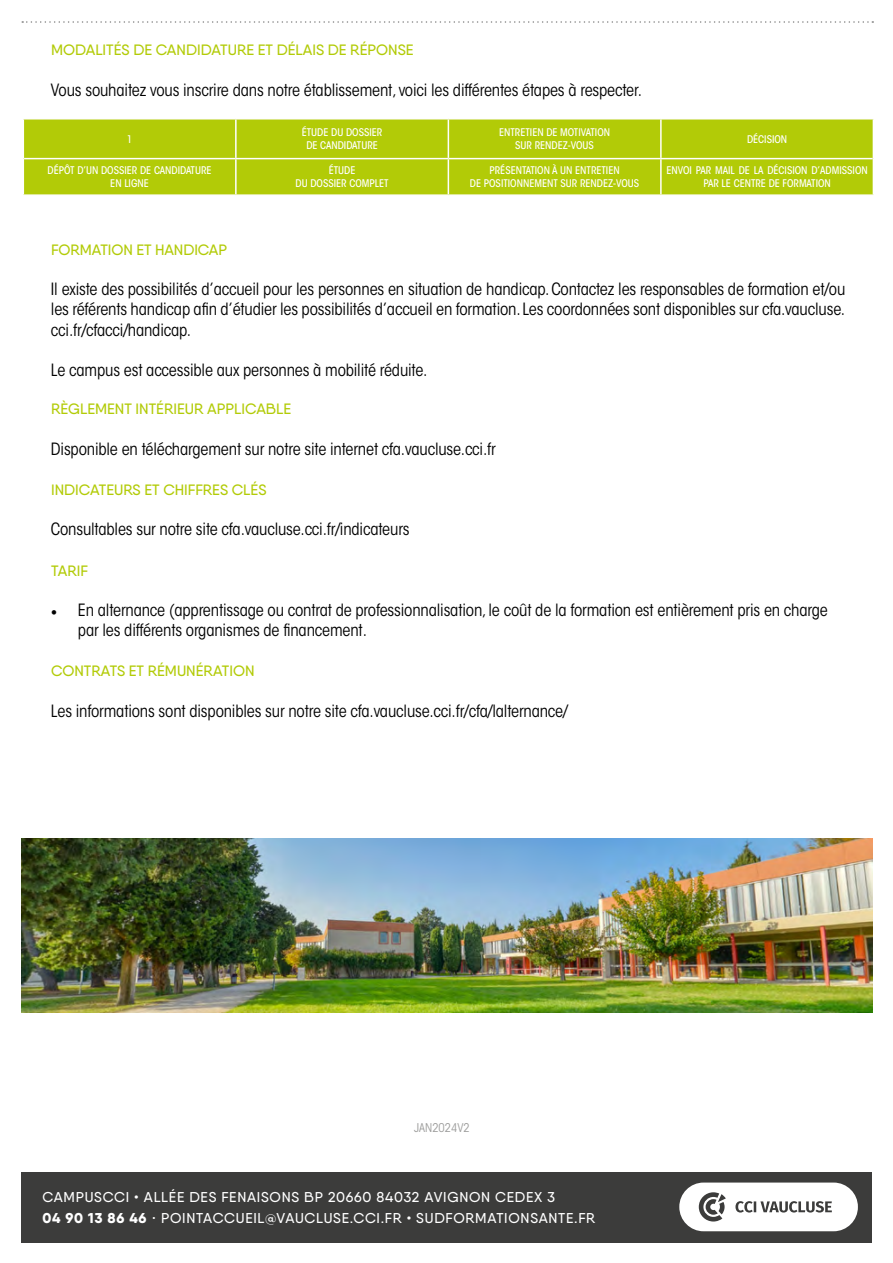
<style>
.page{position:relative;width:893px;height:1263px;background:#fff}
.page>*{position:absolute;margin:0;border:0;box-sizing:border-box;transform-origin:0 0}
.t1{font:condensed 16.8px/20.1px "ITC Avant Garde Std";letter-spacing:-.01em;color:#000;text-align:justify}
.t2{font:500 15px "Qanelas";color:#b2cb07}
.t3{font:500 14.25px/21px "Qanelas";letter-spacing:.05em;color:#fff}
.t4{font:condensed 12px "ITC Avant Garde Std";color:#9d9d9c}
.t5{font:500 condensed 10.5px/12.6px "ITC Avant Garde Std";color:#fff;text-align:center}
.s1{font-family:"Minion Pro";font-stretch:normal}
.s2{font-family:"Qanelas Soft DEMO";font-weight:800}
.s3{font-weight:200}
</style>
<div class="page">
<svg style="left:22px;top:21px;width:851px;height:2px"></svg>
<img style="left:21px;top:838px;width:851px;height:174px">
<div style="left:21px;top:1172px;width:851px;height:70px;background:#3c3c3b"></div>
<svg style="left:679px;top:1182px;width:179px;height:49px;background:#dcdcdc"></svg>
<div style="left:24px;top:119px;width:849px;height:75px;background:#b2cb07"></div>
<hr style="left:235px;top:119px;width:2px;height:39px;background:#fff">
<hr style="left:448px;top:119px;width:1px;height:39px;background:#fff">
<hr style="left:660px;top:119px;width:2px;height:39px;background:#fff">
<hr style="left:24px;top:158px;width:212px;height:1px;background:#fff">
<hr style="left:236px;top:158px;width:212px;height:1px;background:#fff">
<hr style="left:448px;top:158px;width:213px;height:1px;background:#fff">
<hr style="left:661px;top:158px;width:212px;height:1px;background:#fff">
<hr style="left:235px;top:159px;width:2px;height:35px;background:#fff">
<hr style="left:448px;top:159px;width:1px;height:35px;background:#fff">
<hr style="left:660px;top:159px;width:2px;height:35px;background:#fff">
<p class="t2" style="left:51px;top:41px;width:364px">MODALITÉS DE CANDIDATURE ET DÉLAIS DE RÉPONSE</p>
<p class="t1" style="left:51px;top:80px;width:593px">Vous souhaitez vous inscrire dans notre établissement, voici les différentes étapes à respecter.</p>
<p class="t5" style="left:127px;top:132px;width:7px">1</p>
<p class="t5" style="left:302px;top:126px;width:82px">ÉTUDE DU DOSSIER<br>DE CANDIDATURE</p>
<p class="t5" style="left:499px;top:126px;width:112px">ENTRETIEN DE MOTIVATION<br>SUR RENDEZ-VOUS</p>
<p class="t5" style="left:747px;top:132px;width:42px">DÉCISION</p>
<p class="t5" style="left:48px;top:164px;width:165px">DÉPÔT D’UN DOSSIER DE CANDIDATURE<br>EN LIGNE</p>
<p class="t5" style="left:296px;top:164px;width:95px">ÉTUDE<br>DU DOSSIER COMPLET</p>
<p class="t5" style="left:470px;top:164px;width:171px">PRÉSENTATION À UN ENTRETIEN<br>DE POSITIONNEMENT SUR RENDEZ-VOUS</p>
<p class="t5" style="left:666px;top:164px;width:203px">ENVOI PAR MAIL DE LA DÉCISION D’ADMISSION<br>PAR LE CENTRE DE FORMATION</p>
<p class="t2" style="left:51px;top:240px;width:178px">FORMATION ET HANDICAP</p>
<p class="t1" style="left:51px;top:279px;width:796px">Il existe des possibilités d’accueil pour les personnes en situation de handicap. Contactez les responsables de formation et/ou les référents handicap afin d’étudier les possibilités d’accueil en formation. Les coordonnées sont disponibles sur cfa.vaucluse. cci.fr/cfacci/handicap.</p>
<p class="t1" style="left:51px;top:360px;width:378px">Le campus est accessible aux personnes à mobilité réduite.</p>
<p class="t2" style="left:51px;top:400px;width:242px">RÈGLEMENT INTÉRIEUR APPLICABLE</p>
<p class="t1" style="left:51px;top:438px;width:446px">Disponible en téléchargement sur notre site internet cfa.vaucluse.cci.fr</p>
<p class="t2" style="left:51px;top:480px;width:217px">INDICATEURS ET CHIFFRES CLÉS</p>
<p class="t1" style="left:51px;top:519px;width:360px">Consultables sur notre site cfa.vaucluse.cci.fr/indicateurs</p>
<p class="t2" style="left:51px;top:561px;width:38px">TARIF</p>
<p class="t1" style="left:78px;top:600px;width:751px;text-indent:-27px"><span class="s1">•</span> En alternance (apprentissage ou contrat de professionnalisation, le coût de la formation est entièrement pris en charge par les différents organismes de financement.</p>
<p class="t2" style="left:51px;top:662px;width:205px">CONTRATS ET RÉMUNÉRATION</p>
<p class="t1" style="left:51px;top:701px;width:518px">Les informations sont disponibles sur notre site cfa.vaucluse.cci.fr/cfa/lalternance/</p>
<p class="t4" style="left:414px;top:1120px;width:57px">JAN2024V2</p>
<p class="t3" style="left:43px;top:1186px;width:554px">CAMPUSCCI • ALLÉE DES FENAISONS BP 20660 84032 AVIGNON CEDEX 3<br><span class="s2">04 90 13 86 46</span> <span class="s3">•</span> POINTACCUEIL@VAUCLUSE.CCI.FR • SUDFORMATIONSANTE.FR</p>
</div>
